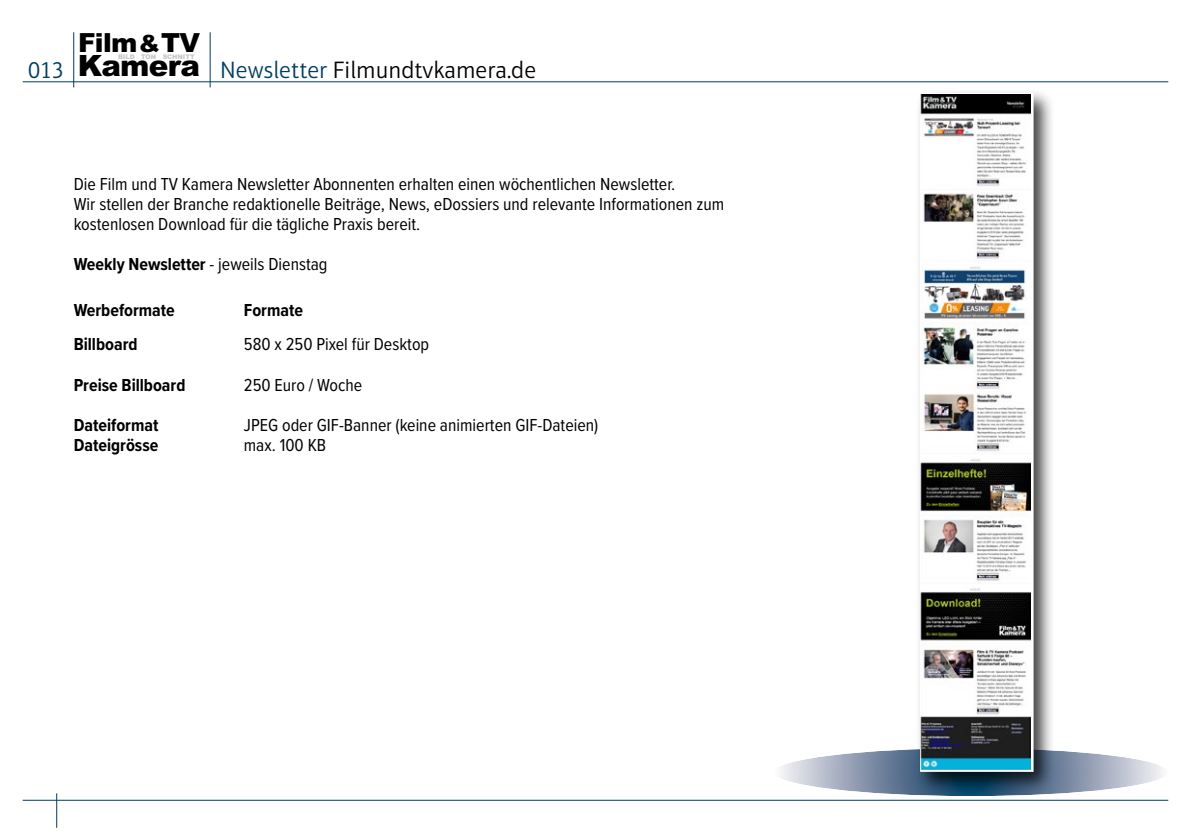
<style>
.page{position:relative;width:1191px;height:840px;background:#fff}
.page>*{position:absolute;margin:0;border:0;box-sizing:border-box;transform-origin:0 0}
.t1{font:900 29.4px "Arial";letter-spacing:-.025em;color:#000}
.t2{font:900 26.4px "Arial";letter-spacing:-.025em;color:#000}
.t3{font:300 24px "Aptifer Sans LT Pro";color:#000}
.t4{font:300 24px "Aptifer Sans LT Pro";color:#003d62}
.t5{font:18px/20px "Proxima Nova Cond";color:#000}
.t6{font:700 18px "Proxima Nova Cond";color:#000}
.t7{font:900 6.4px "Arial";color:#c6c7c8}
.s1{font-size:23.8px}
.s2{color:#003d62}
.s3{font-weight:400}
</style>
<div class="page">
<svg style="left:781px;top:749px;width:382px;height:46px"></svg>
<hr style="left:73px;top:32px;width:1px;height:55px;background:#003d62">
<hr style="left:210px;top:32px;width:1px;height:55px;background:#003d62">
<hr style="left:23px;top:81px;width:1145px;height:1px;background:#003d62">
<hr style="left:56px;top:792px;width:1px;height:35px;background:#003d62">
<hr style="left:23px;top:799px;width:1145px;height:1px;background:#003d62">
<div style="left:915px;top:88px;width:140px;height:705px;background:#000;opacity:.75"></div>
<img style="left:922px;top:95px;width:108px;height:674px">
<div style="left:920px;top:93px;width:113px;height:678px;border:1px solid #fff"></div>
<h3 class="t4" style="left:28px;top:60px;width:38px">013</h3>
<h2 class="t2" style="left:78px;top:28px;width:123px">Film<span class="s1">&amp;</span>TV</h2>
<h1 class="t1" style="left:78px;top:48px;width:124px">Kamera</h1>
<p class="t7" style="left:118px;top:53px;width:78px">BILD TON SCHNITT</p>
<h3 class="t3" style="left:220px;top:60px;width:317px"><span class="s2">Newsletter</span> Filmundtvkamera.de</h3>
<p class="t5" style="left:74px;top:174px;width:652px">Die Film und TV Kamera Newsletter Abonnenten erhalten einen wöchentlichen Newsletter.<br>Wir stellen der Branche redaktionelle Beiträge, News, eDossiers und relevante Informationen zum kostenlosen Download für die tägliche Praxis bereit.</p>
<p class="t6" style="left:74px;top:257px;width:255px">Weekly Newsletter <span class="s3">- jeweils Dienstag</span></p>
<p class="t6" style="left:74px;top:303px;width:103px">Werbeformate</p>
<p class="t6" style="left:244px;top:303px;width:61px">Formate</p>
<p class="t6" style="left:74px;top:337px;width:65px">Billboard</p>
<p class="t5" style="left:244px;top:334px;width:187px">580 x 250 Pixel für Desktop</p>
<p class="t6" style="left:74px;top:377px;width:113px">Preise Billboard</p>
<p class="t5" style="left:244px;top:374px;width:120px">250 Euro / Woche</p>
<p class="t6" style="left:74px;top:417px;width:86px">Dateiformat</p>
<p class="t5" style="left:244px;top:414px;width:356px">JPEG oder GIF-Banner (keine animierten GIF-Dateien)</p>
<p class="t6" style="left:74px;top:437px;width:86px">Dateigrösse</p>
<p class="t5" style="left:244px;top:434px;width:84px">max. 100 KB</p>
</div>
